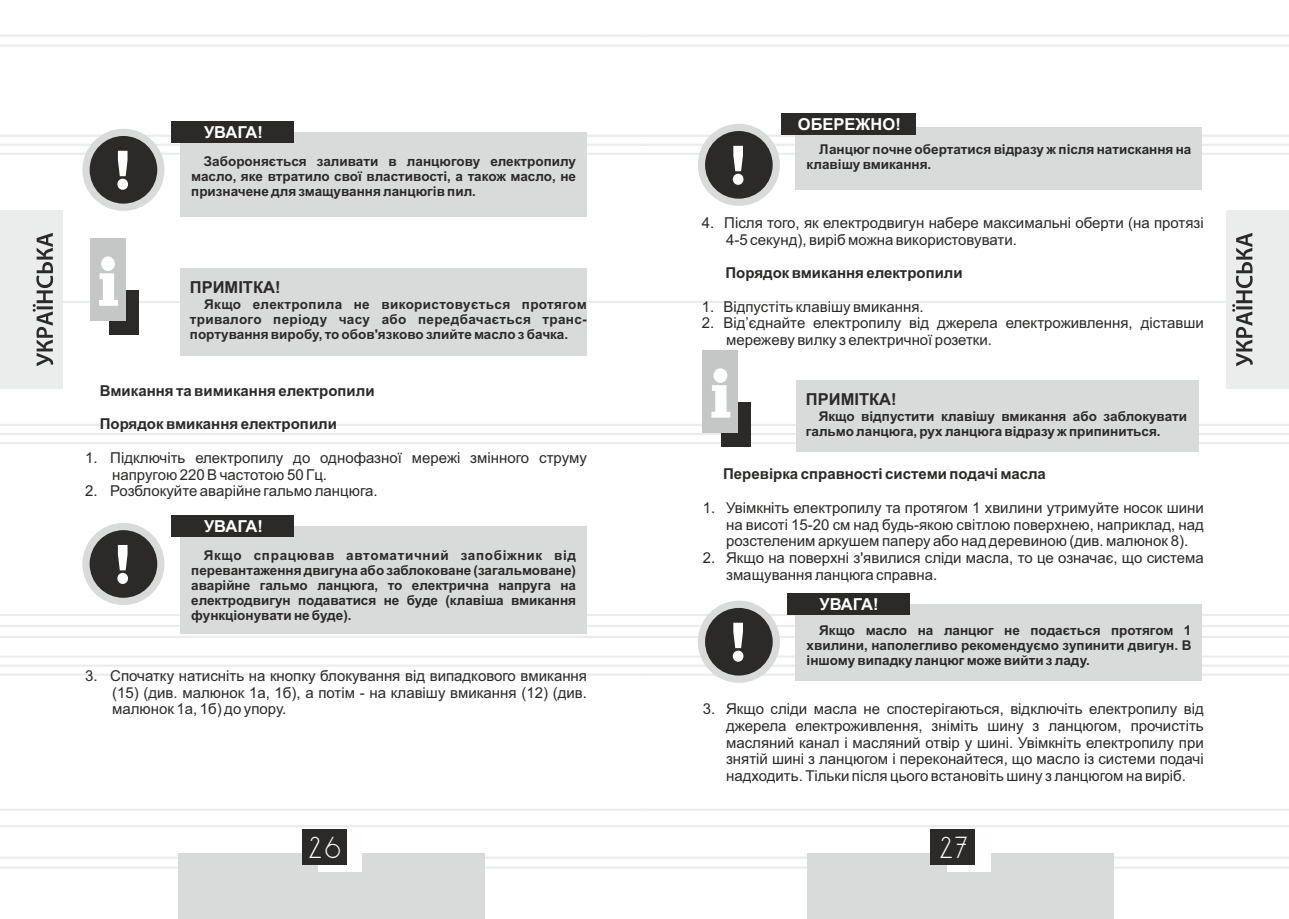
<style>
.page{position:relative;width:1289px;height:919px;background:#fff}
.page>*{position:absolute;margin:0;border:0;box-sizing:border-box;transform-origin:0 0}
.t1{font:26.25px "DS Standart Cyr";color:#fefefe}
.t2{font:700 16.5px "Arial";color:#fefefe}
.t3{font:700 16.5px "Arial";color:#2b2a29}
.t4{font:15px/16.8px "Arial";color:#2b2a29}
.t5{font:700 15px "Arial";color:#2b2a29}
.t6{font:700 13.5px/15.1px "Arial";color:#2b2a29;text-align:justify}
</style>
<div class="page">
<hr style="left:644px;top:135px;width:644px;height:2px;background:#ebecec">
<hr style="left:644px;top:424px;width:644px;height:2px;background:#ebecec">
<hr style="left:644px;top:442px;width:644px;height:2px;background:#ebecec">
<hr style="left:644px;top:614px;width:644px;height:2px;background:#ebecec">
<hr style="left:644px;top:673px;width:644px;height:2px;background:#ebecec">
<hr style="left:644px;top:856px;width:644px;height:2px;background:#ebecec">
<hr style="left:644px;top:866px;width:644px;height:2px;background:#ebecec">
<hr style="left:644px;top:35px;width:644px;height:2px;background:#ebecec">
<hr style="left:644px;top:45px;width:644px;height:2px;background:#ebecec">
<hr style="left:644px;top:808px;width:644px;height:2px;background:#ebecec">
<hr style="left:644px;top:825px;width:644px;height:2px;background:#ebecec">
<hr style="left:644px;top:301px;width:644px;height:2px;background:#ebecec">
<hr style="left:0;top:135px;width:644px;height:2px;background:#ebecec">
<hr style="left:0;top:424px;width:644px;height:2px;background:#ebecec">
<svg style="left:0;top:432px;width:1288px;height:4px"></svg>
<hr style="left:0;top:442px;width:644px;height:2px;background:#ebecec">
<hr style="left:0;top:614px;width:644px;height:2px;background:#ebecec">
<hr style="left:0;top:673px;width:644px;height:2px;background:#ebecec">
<hr style="left:0;top:856px;width:644px;height:2px;background:#ebecec">
<hr style="left:0;top:866px;width:644px;height:2px;background:#ebecec">
<hr style="left:0;top:35px;width:644px;height:2px;background:#ebecec">
<hr style="left:0;top:45px;width:644px;height:2px;background:#ebecec">
<hr style="left:0;top:808px;width:644px;height:2px;background:#ebecec">
<hr style="left:0;top:825px;width:644px;height:2px;background:#ebecec">
<hr style="left:0;top:301px;width:644px;height:2px;background:#ebecec">
<div style="left:178px;top:853px;width:307px;height:65px;background:#d9dada"></div>
<div style="left:318px;top:832px;width:44px;height:39px;background:#fefefe"></div>
<div style="left:301px;top:829px;width:45px;height:36px;background:#2b2a29"></div>
<div style="left:0;top:210px;width:62px;height:179px;background:#ebecec"></div>
<svg style="left:33px;top:233px;width:20px;height:133px"></svg>
<div style="left:807px;top:853px;width:306px;height:65px;background:#d9dada"></div>
<div style="left:946px;top:832px;width:44px;height:39px;background:#fefefe"></div>
<div style="left:930px;top:829px;width:45px;height:36px;background:#2b2a29"></div>
<div style="left:1226px;top:210px;width:62px;height:179px;background:#ebecec"></div>
<svg style="left:1232px;top:233px;width:20px;height:133px"></svg>
<div style="left:82px;top:129px;width:82px;height:82px;border:14px solid #d9dada;border-radius:50%"></div>
<div style="left:90px;top:136px;width:67px;height:67px;background:#2b2a29;border-radius:50%"></div>
<div style="left:180px;top:132px;width:406px;height:85px;background:#d9dada"></div>
<div style="left:171px;top:121px;width:123px;height:22px;background:#2b2a29"></div>
<div style="left:109px;top:290px;width:29px;height:44px;background:#2b2a29"></div>
<div style="left:90px;top:238px;width:36px;height:83px;background:#c5c6c6"></div>
<svg style="left:99px;top:256px;width:19px;height:50px"></svg>
<div style="left:180px;top:268px;width:406px;height:87px;background:#d9dada"></div>
<div style="left:82px;top:523px;width:82px;height:82px;border:14px solid #d9dada;border-radius:50%"></div>
<div style="left:90px;top:530px;width:67px;height:67px;background:#2b2a29;border-radius:50%"></div>
<svg style="left:117px;top:545px;width:11px;height:39px"></svg>
<div style="left:180px;top:526px;width:406px;height:108px;background:#d9dada"></div>
<div style="left:171px;top:515px;width:123px;height:22px;background:#2b2a29"></div>
<div style="left:697px;top:124px;width:83px;height:82px;border:14px solid #d9dada;border-radius:50%"></div>
<div style="left:705px;top:131px;width:67px;height:68px;background:#2b2a29;border-radius:50%"></div>
<svg style="left:0;top:143px;width:1288px;height:47px"></svg>
<div style="left:795px;top:127px;width:406px;height:63px;background:#d9dada"></div>
<div style="left:781px;top:113px;width:135px;height:22px;background:#2b2a29"></div>
<div style="left:721px;top:402px;width:29px;height:44px;background:#2b2a29"></div>
<div style="left:702px;top:350px;width:36px;height:83px;background:#c5c6c6"></div>
<svg style="left:711px;top:368px;width:19px;height:49px"></svg>
<div style="left:796px;top:380px;width:402px;height:71px;background:#d9dada"></div>
<div style="left:697px;top:600px;width:83px;height:82px;border:14px solid #d9dada;border-radius:50%"></div>
<div style="left:705px;top:608px;width:67px;height:67px;background:#2b2a29;border-radius:50%"></div>
<svg style="left:0;top:622px;width:1288px;height:45px"></svg>
<div style="left:795px;top:604px;width:406px;height:76px;background:#d9dada"></div>
<div style="left:787px;top:593px;width:122px;height:21px;background:#2b2a29"></div>
<p class="t2" style="left:204px;top:126px;width:60px">УВАГА!</p>
<p class="t6" style="left:191px;top:154px;width:386px;text-indent:13px">Забороняється заливати в ланцюгову електропилу масло, яке втратило свої властивості, а також масло, не призначене для змащування ланцюгів пил.</p>
<p class="t3" style="left:190px;top:281px;width:92px">ПРИМІТКА!</p>
<p class="t6" style="left:190px;top:298px;width:398px;text-indent:14px">Якщо електропила не використовується протягом тривалого періоду часу або передбачається транс&shy;портування виробу, то обов'язково злийте масло з бачка.</p>
<p class="t5" style="left:100px;top:385px;width:276px">Вмикання та вимикання електропили</p>
<p class="t5" style="left:100px;top:418px;width:239px">Порядок вмикання електропили</p>
<p class="t4" style="left:112px;top:450px;width:476px;text-indent:-27px">1. Підключіть електропилу до однофазної мережі змінного струму напругою 220 В частотою 50 Гц.</p>
<p class="t4" style="left:85px;top:484px;width:294px">2. Розблокуйте аварійне гальмо ланцюга.</p>
<p class="t2" style="left:204px;top:520px;width:60px">УВАГА!</p>
<p class="t6" style="left:191px;top:548px;width:386px;text-indent:13px">Якщо спрацював автоматичний запобіжник від перевантаження двигуна або заблоковане (загальмоване) аварійне гальмо ланцюга, то електрична напруга на електродвигун подаватися не буде (клавіша вмикання функціонувати не буде).</p>
<p class="t4" style="left:112px;top:668px;width:476px;text-align:justify;text-indent:-27px">3. Спочатку натисніть на кнопку блокування від випадкового вмикання (15) (див. малюнок 1а, 1б), а потім - на клавішу вмикання (12) (див. малюнок 1а, 1б) до упору.</p>
<p class="t2" style="left:798px;top:118px;width:104px">ОБЕРЕЖНО!</p>
<p class="t6" style="left:806px;top:143px;width:386px;text-indent:13px">Ланцюг почне обертатися відразу ж після натискання на клавішу вмикання.</p>
<p class="t4" style="left:726px;top:215px;width:479px;text-indent:-24px">4. Після того, як електродвигун набере максимальні оберти (на протязі<br>4-5 секунд), виріб можна використовувати.</p>
<p class="t5" style="left:725px;top:267px;width:239px">Порядок вмикання електропили</p>
<p class="t4" style="left:701px;top:299px;width:223px">1. Відпустіть клавішу вмикання.</p>
<p class="t4" style="left:726px;top:316px;width:479px;text-indent:-24px">2. Від’єднайте електропилу від джерела електроживлення, діставши мережеву вилку з електричної розетки.</p>
<p class="t3" style="left:806px;top:393px;width:92px">ПРИМІТКА!</p>
<p class="t6" style="left:806px;top:409px;width:383px;text-indent:13px">Якщо відпустити клавішу вмикання або заблокувати гальмо ланцюга, рух ланцюга відразу ж припиниться.</p>
<p class="t5" style="left:723px;top:468px;width:324px">Перевірка справності системи подачі масла</p>
<p class="t4" style="left:726px;top:500px;width:479px;text-align:justify;text-indent:-23px">1. Увімкніть електропилу та протягом 1 хвилини утримуйте носок шини на висоті 15-20 см над будь-якою світлою поверхнею, наприклад, над розстеленим аркушем паперу або над деревиною (див. малюнок 8).</p>
<p class="t4" style="left:726px;top:550px;width:479px;text-indent:-23px">2. Якщо на поверхні з'явилися сліди масла, то це означає, що система змащування ланцюга справна.</p>
<p class="t2" style="left:819px;top:598px;width:60px">УВАГА!</p>
<p class="t6" style="left:806px;top:623px;width:386px;text-indent:13px">Якщо масло на ланцюг не подається протягом 1 хвилини, наполегливо рекомендуємо зупинити двигун. В іншому випадку ланцюг може вийти з ладу.</p>
<p class="t4" style="left:726px;top:701px;width:479px;text-align:justify;text-indent:-23px">3. Якщо сліди масла не спостерігаються, відключіть електропилу від джерела електроживлення, зніміть шину з ланцюгом, прочистіть масляний канал і масляний отвір у шині. Увімкніть електропилу при знятій шині з ланцюгом і переконайтеся, що масло із системи подачі надходить. Тільки після цього встановіть шину з ланцюгом на виріб.</p>
<h1 class="t1" style="left:309px;top:836px;width:33px">26</h1>
<h1 class="t1" style="left:939px;top:836px;width:29px">27</h1>
</div>
